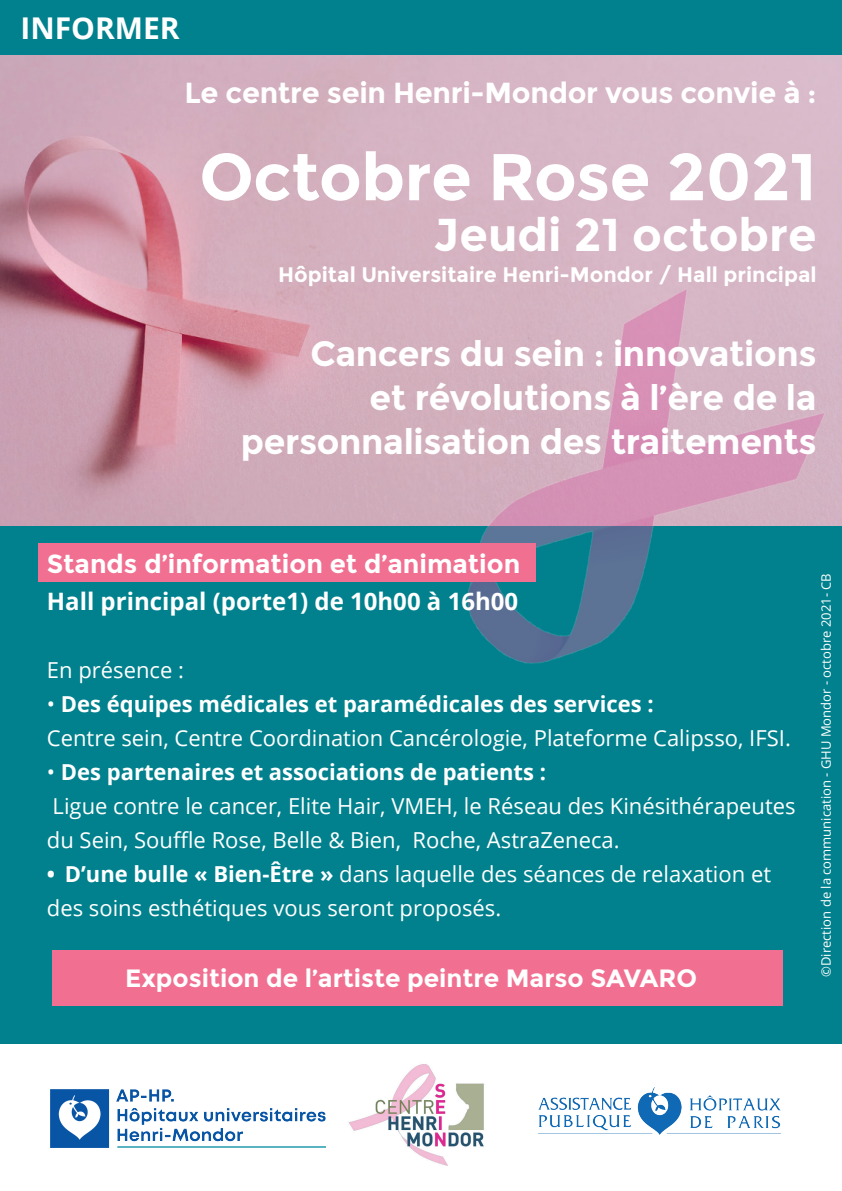
<style>
.page{position:relative;width:842px;height:1191px;background:#fff}
.page>*{position:absolute;margin:0;border:0;box-sizing:border-box;transform-origin:0 0}
.t1{font:700 66px "Montserrat";letter-spacing:-.01em;color:#fff}
.t2{font:700 46px "Montserrat";color:#fff}
.t3{font:700 35px/44px "Montserrat";letter-spacing:-.01em;color:#fff;text-align:right}
.t4{font:700 30px "Open Sans";color:#fff}
.t5{font:700 29px "Montserrat";letter-spacing:-.01em;color:#fff}
.t6{font:700 26px "Montserrat";color:#fff}
.t7{font:700 25px "Montserrat";color:#fff}
.t8{font:700 24px "Open Sans";color:#fff}
.t9{font:22px/34px "Open Sans";color:#fff}
.t10{font:700 21px "Montserrat";color:#fff}
.t11{font:13px "Open Sans";color:#fff}
.s1{font-weight:700}
</style>
<div class="page">
<img style="left:0;top:54px;width:842px;height:472px">
<div style="left:0;top:0;width:842px;height:54px;background:#00818d"></div>
<div style="left:0;top:526px;width:842px;height:517px;background:#00818d"></div>
<img style="left:387px;top:246px;width:455px;height:418px">
<div style="left:39px;top:544px;width:497px;height:38px;background:#f17091"></div>
<div style="left:52px;top:950px;width:730px;height:55px;background:#f17091"></div>
<img style="left:348px;top:1064px;width:136px;height:102px">
<img style="left:50px;top:1089px;width:276px;height:58px">
<img style="left:538px;top:1087px;width:242px;height:47px">
<h3 class="t4" style="left:20px;top:7px;width:161px">INFORMER</h3>
<h3 class="t5" style="left:184px;top:76px;width:634px">Le centre sein Henri-Mondor vous convie à :</h3>
<h1 class="t1" style="left:199px;top:138px;width:619px">Octobre Rose 2021</h1>
<h2 class="t2" style="left:434px;top:208px;width:384px">Jeudi 21 octobre</h2>
<p class="t10" style="left:278px;top:262px;width:540px">Hôpital Universitaire Henri-Mondor / Hall principal</p>
<h3 class="t3" style="left:241px;top:332px;width:577px">Cancers du sein : innovations<br>et révolutions à l’ère de la personnalisation des traitements</h3>
<p class="t6" style="left:47px;top:548px;width:475px">Stands d’information et d’animation</p>
<p class="t8" style="left:47px;top:584px;width:473px">Hall principal (porte1) de 10h00 à 16h00</p>
<p class="t9" style="left:47px;top:652px;width:138px">En présence :</p>
<p class="t9" style="left:47px;top:686px;width:745px">• <span class="s1">Des équipes médicales et paramédicales des services :<br></span>Centre sein, Centre Coordination Cancérologie, Plateforme Calipsso, IFSI.</p>
<p class="t9" style="left:47px;top:754px;width:750px">• <span class="s1">Des partenaires et associations de patients :<br></span>Ligue contre le cancer, Elite Hair, VMEH, le Réseau des Kinésithérapeutes du Sein, Souffle Rose, Belle &amp; Bien, Roche, AstraZeneca.</p>
<p class="t9" style="left:47px;top:856px;width:726px"><span class="s1">• D’une bulle « Bien-Être »</span> dans laquelle des séances de relaxation et des soins esthétiques vous seront proposés.</p>
<p class="t7" style="left:125px;top:963px;width:574px">Exposition de l’artiste peintre Marso SAVARO</p>
<p class="t11" style="left:817px;top:977px;width:405px;rotate:-90deg">©Direction de la communication - GHU Mondor - octobre 2021- CB</p>
</div>
